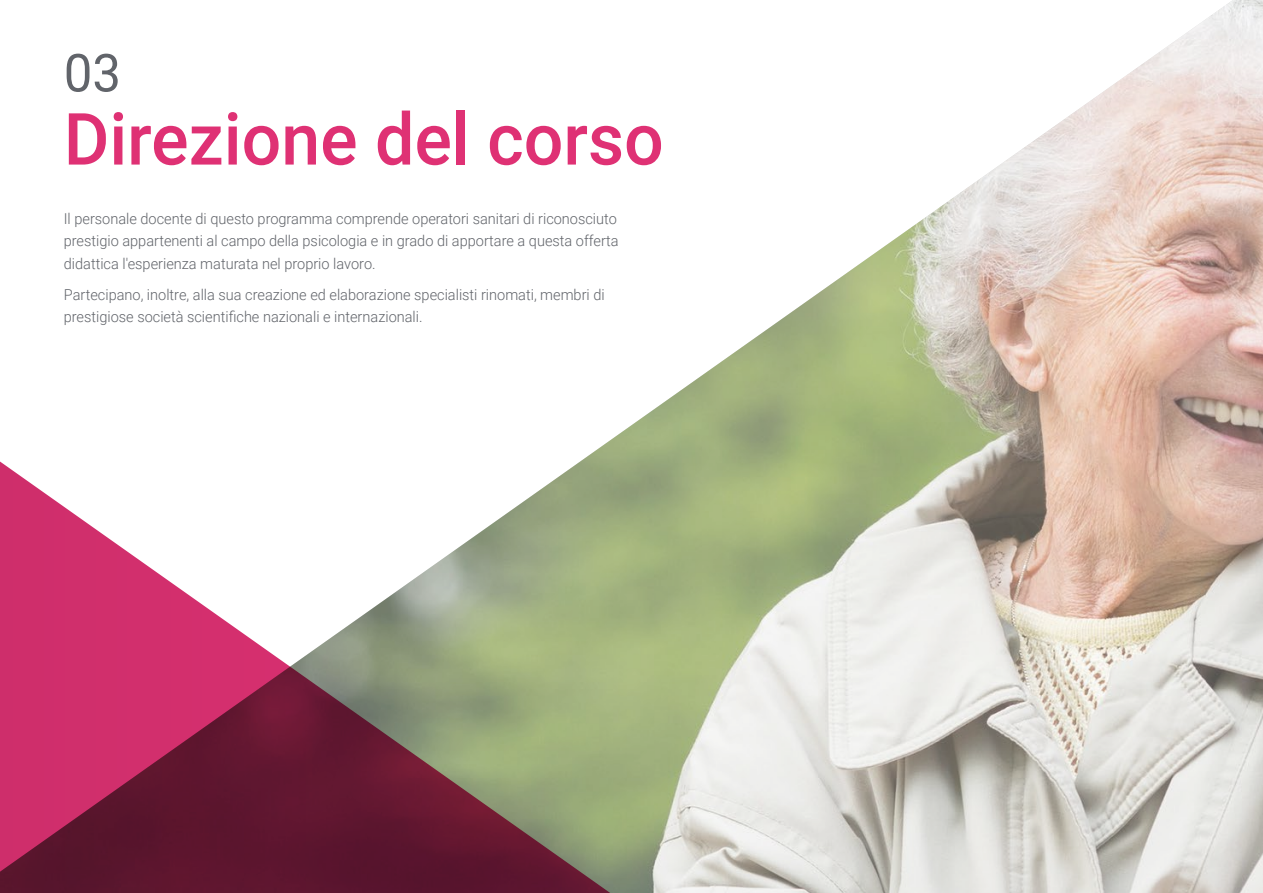
<style>
.page{position:relative;width:1263px;height:893px;background:#fff}
.page>*{position:absolute;margin:0;border:0;box-sizing:border-box;transform-origin:0 0}
.t1{font:500 72px "Roboto";color:#df3174}
.t2{font:52.5px "Roboto";color:#61646a}
.t3{font:300 15px/22.5px "Roboto";color:#61646a}
</style>
<div class="page">
<img style="left:602px;top:0;width:661px;height:893px">
<svg style="left:0;top:446px;width:640px;height:447px"></svg>
<h2 class="t2" style="left:64px;top:36px;width:59px">03</h2>
<h1 class="t1" style="left:64px;top:89px;width:601px">Direzione del corso</h1>
<p class="t3" style="left:64px;top:207px;width:556px">Il personale docente di questo programma comprende operatori sanitari di riconosciuto prestigio appartenenti al campo della psicologia e in grado di apportare a questa offerta didattica l'esperienza maturata nel proprio lavoro.</p>
<p class="t3" style="left:64px;top:283px;width:542px">Partecipano, inoltre, alla sua creazione ed elaborazione specialisti rinomati, membri di prestigiose società scientifiche nazionali e internazionali.</p>
</div>
